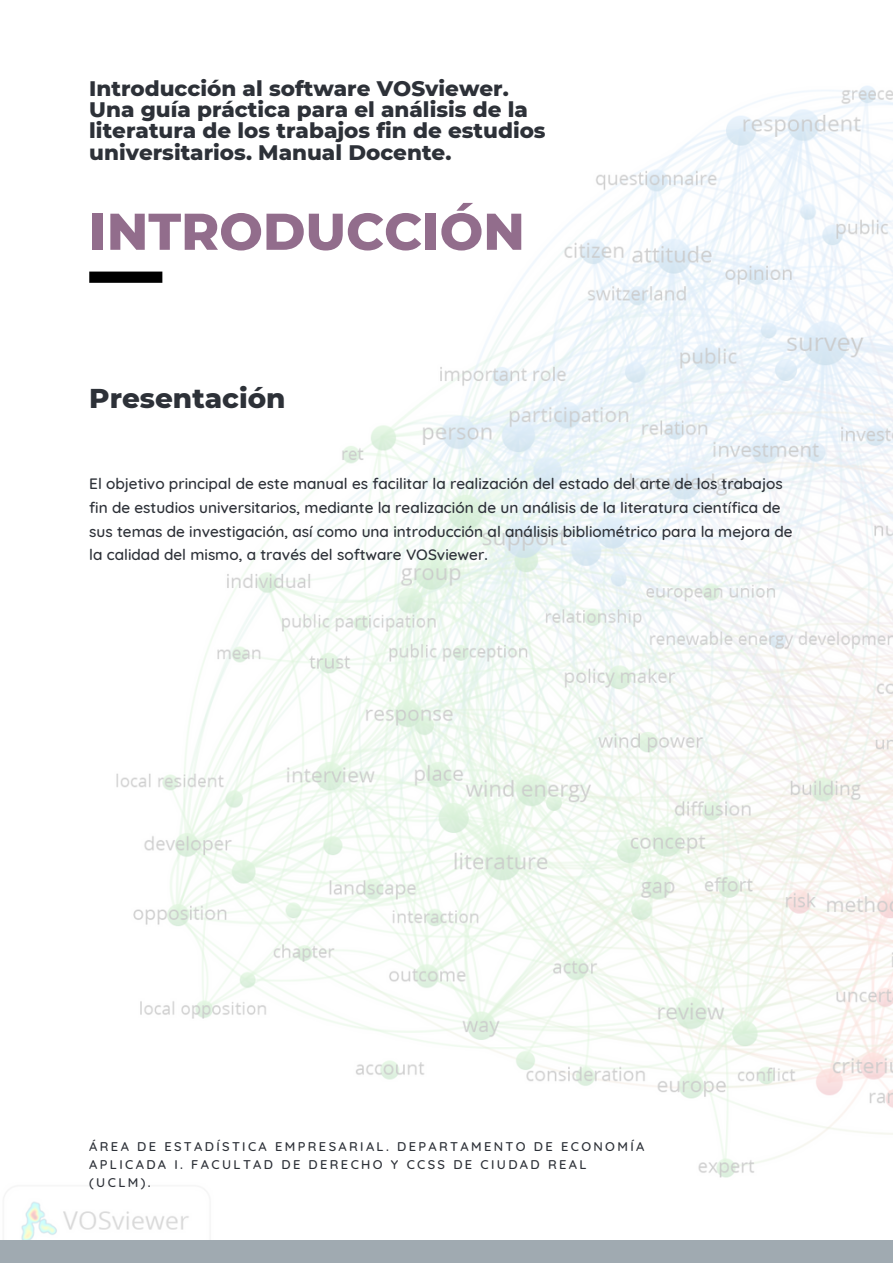
<style>
.page{position:relative;width:893px;height:1264px;background:#fff}
.page>*{position:absolute;margin:0;border:0;box-sizing:border-box;transform-origin:0 0}
.t1{font:800 51.6px "Montserrat";color:#926d8c}
.t2{font:800 27.75px "Montserrat";color:#2d3138}
.t3{font:800 21.45px/21.3px "Montserrat";color:#2d3138}
.t4{font:500 15.3px/23.5px "Quicksand";color:#2d3138}
.t5{font:500 12.9px/17.9px "Quicksand";letter-spacing:.18em;color:#2d3138}
</style>
<div class="page">
<img style="left:4px;top:86px;width:888px;height:1154px">
<div style="left:0;top:1240px;width:892px;height:22px;background:#a0aab1"></div>
<div style="left:89px;top:271px;width:73px;height:12px;background:#000"></div>
<h3 class="t3" style="left:89px;top:77px;width:458px">Introducción al software VOSviewer.<br>Una guía práctica para el análisis de la literatura de los trabajos fin de estudios universitarios. Manual Docente.</h3>
<h1 class="t1" style="left:89px;top:200px;width:437px">INTRODUCCIÓN</h1>
<h2 class="t2" style="left:89px;top:381px;width:198px">Presentación</h2>
<p class="t4" style="left:89px;top:472px;width:704px">El objetivo principal de este manual es facilitar la realización del estado del arte de los trabajos fin de estudios universitarios, mediante la realización de un análisis de la literatura científica de sus temas de investigación, así como una introducción al análisis bibliométrico para la mejora de la calidad del mismo, a través del software VOSviewer.</p>
<p class="t5" style="left:89px;top:1137px;width:556px">ÁREA DE ESTADÍSTICA EMPRESARIAL. DEPARTAMENTO DE ECONOMÍA<br>APLICADA I. FACULTAD DE DERECHO Y CCSS DE CIUDAD REAL (UCLM).</p>
</div>
